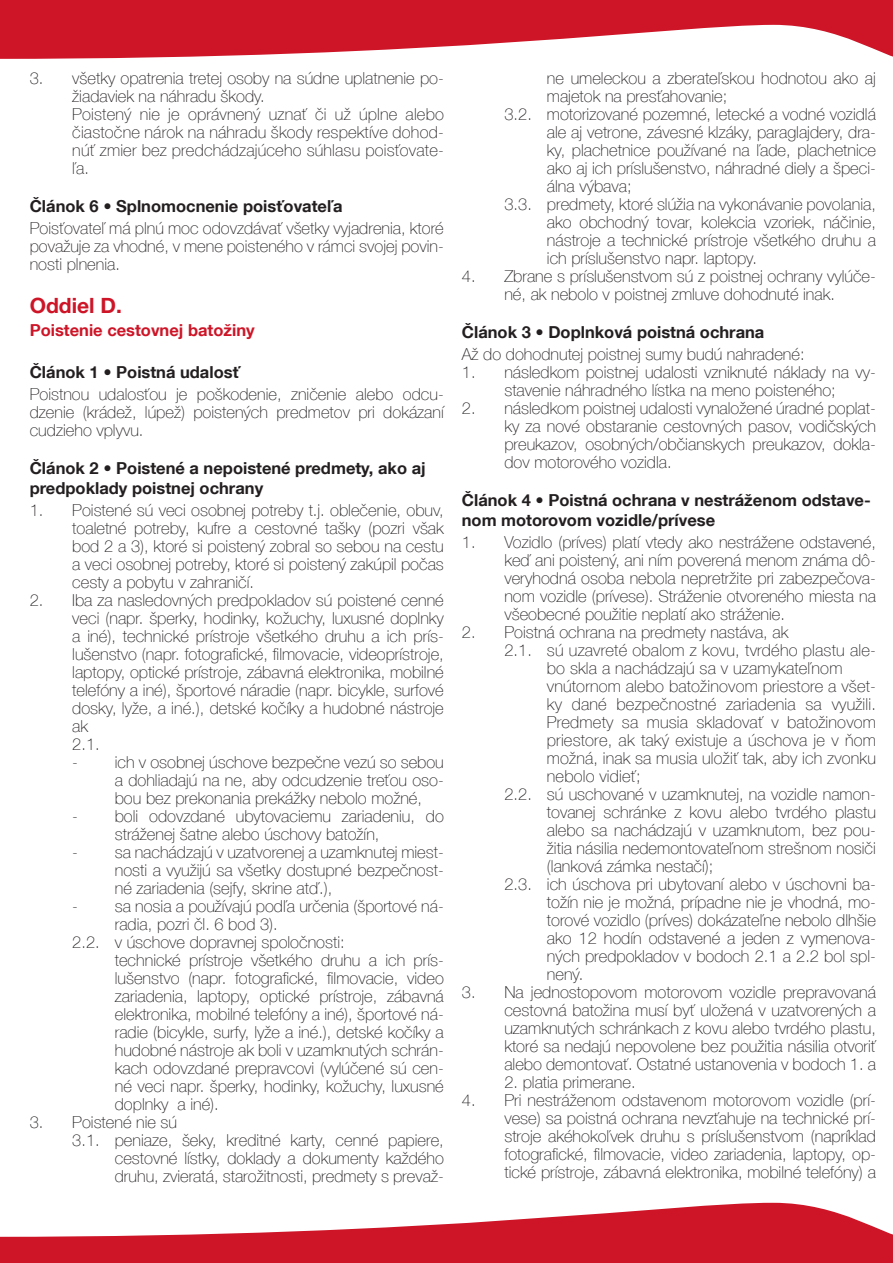
<style>
.page{position:relative;width:893px;height:1263px;background:#fff}
.page>*{position:absolute;margin:0;border:0;box-sizing:border-box;transform-origin:0 0}
.nadpis{font:700 21px "Helvetica Neue LT Com";color:#cd1527}
.zakladny_ODSA-2x{font:100 16.5px/18px "Helvetica Neue LT Com";color:#231f20;text-align:justify}
.zakladny_text_ODSA_1{font:100 16.5px/18px "Helvetica Neue LT Com";color:#231f20;text-align:justify}
.zakladny_text{font:100 16.5px/18px "Helvetica Neue LT Com";color:#231f20;text-align:justify}
.podnadpis-CIERNY{font:700 16.5px/19.8px "Helvetica Neue LT Com";color:#231f20}
.podnadpis-CERVENY{font:700 16.5px "Helvetica Neue LT Com";color:#cd1527}
</style>
<div class="page">
<svg style="left:0;top:0;width:893px;height:59px;fill:#cd1527"></svg>
<svg style="left:0;top:1202px;width:893px;height:61px;fill:#cd1527"></svg>
<p class="zakladny_text_ODSA_1" style="left:72px;top:69px;width:373px;text-indent:-43px">3. všetky opatrenia tretej osoby na súdne uplatnenie po&shy;žiadaviek na náhradu škody.</p>
<p class="zakladny_text_ODSA_1" style="left:72px;top:105px;width:373px">Poistený nie je oprávnený uznať či už úplne alebo čiastočne nárok na náhradu škody respektíve dohod&shy;núť zmier bez predchádzajúceho súhlasu poisťovate&shy;ľa.</p>
<p class="podnadpis-CIERNY" style="left:30px;top:196px;width:314px">Článok 6 • Splnomocnenie poisťovateľa</p>
<p class="zakladny_text" style="left:30px;top:219px;width:416px">Poisťovateľ má plnú moc odovzdávať všetky vyjadrenia, ktoré považuje za vhodné, v mene poisteného v rámci svojej povin&shy;nosti plnenia.</p>
<p class="nadpis" style="left:30px;top:293px;width:94px">Oddiel D.</p>
<p class="podnadpis-CERVENY" style="left:30px;top:319px;width:226px">Poistenie cestovnej batožiny</p>
<p class="podnadpis-CIERNY" style="left:30px;top:361px;width:212px">Článok 1 • Poistná udalosť</p>
<p class="zakladny_text" style="left:30px;top:385px;width:416px">Poistnou udalosťou je poškodenie, zničenie alebo odcu&shy;dzenie (krádež, lúpež) poistených predmetov pri dokázaní cudzieho vplyvu.</p>
<p class="podnadpis-CIERNY" style="left:30px;top:457px;width:398px">Článok 2 • Poistené a nepoistené predmety, ako aj predpoklady poistnej ochrany</p>
<p class="zakladny_text_ODSA_1" style="left:72px;top:501px;width:373px;text-indent:-43px">1. Poistené sú veci osobnej potreby t.j. oblečenie, obuv, toaletné potreby, kufre a cestovné tašky (pozri však bod 2 a 3), ktoré si poistený zobral so sebou na cestu a veci osobnej potreby, ktoré si poistený zakúpil počas cesty a pobytu v zahraničí.</p>
<p class="zakladny_text_ODSA_1" style="left:72px;top:591px;width:373px;text-indent:-43px">2. Iba za nasledovných predpokladov sú poistené cenné veci (napr. šperky, hodinky, kožuchy, luxusné doplnky a iné), technické prístroje všetkého druhu a ich prís&shy;lušenstvo (napr. fotografické, filmovacie, videoprístroje, laptopy, optické prístroje, zábavná elektronika, mobilné telefóny a iné), športové náradie (napr. bicykle, surfové dosky, lyže, a iné.), detské kočíky a hudobné nástroje ak</p>
<p class="zakladny_ODSA-2x" style="left:72px;top:735px;width:29px">2.1.</p>
<p class="zakladny_ODSA-2x" style="left:115px;top:753px;width:331px;text-indent:-43px">- ich v osobnej úschove bezpečne vezú so sebou a dohliadajú na ne, aby odcudzenie treťou oso&shy;bou bez prekonania prekážky nebolo možné,</p>
<p class="zakladny_ODSA-2x" style="left:115px;top:807px;width:331px;text-indent:-43px">- boli odovzdané ubytovaciemu zariadeniu, do stráženej šatne alebo úschovy batožín,</p>
<p class="zakladny_ODSA-2x" style="left:115px;top:843px;width:331px;text-indent:-43px">- sa nachádzajú v uzatvorenej a uzamknutej miest&shy;nosti a využijú sa všetky dostupné bezpečnost&shy;né zariadenia (sejfy, skrine atď.),</p>
<p class="zakladny_ODSA-2x" style="left:115px;top:897px;width:331px;text-indent:-43px">- sa nosia a používajú podľa určenia (športové ná&shy;radia, pozri čl. 6 bod 3).</p>
<p class="zakladny_ODSA-2x" style="left:72px;top:933px;width:274px">2.2. v úschove dopravnej spoločnosti:</p>
<p class="zakladny_ODSA-2x" style="left:115px;top:951px;width:331px">technické prístroje všetkého druhu a ich prís&shy;lušenstvo (napr. fotografické, filmovacie, video zariadenia, laptopy, optické prístroje, zábavná elektronika, mobilné telefóny a iné), športové ná&shy;radie (bicykle, surfy, lyže a iné.), detské kočíky a hudobné nástroje ak boli v uzamknutých schrán&shy;kach odovzdané prepravcovi (vylúčené sú cen&shy;né veci napr. šperky, hodinky, kožuchy, luxusné doplnky a iné).</p>
<p class="zakladny_text_ODSA_1" style="left:30px;top:1113px;width:149px">3. Poistené nie sú</p>
<p class="zakladny_ODSA-2x" style="left:115px;top:1131px;width:331px;text-indent:-43px">3.1. peniaze, šeky, kreditné karty, cenné papiere, cestovné lístky, doklady a dokumenty každého druhu, zvieratá, starožitnosti, predmety s prevaž-</p>
<p class="zakladny_ODSA-2x" style="left:547px;top:69px;width:331px">ne umeleckou a zberateľskou hodnotou ako aj majetok na presťahovanie;</p>
<p class="zakladny_ODSA-2x" style="left:547px;top:105px;width:331px;text-indent:-43px">3.2. motorizované pozemné, letecké a vodné vozidlá ale aj vetrone, závesné klzáky, paraglajdery, dra&shy;ky, plachetnice používané na ľade, plachetnice ako aj ich príslušenstvo, náhradné diely a špeci&shy;álna výbava;</p>
<p class="zakladny_ODSA-2x" style="left:547px;top:195px;width:331px;text-indent:-43px">3.3. predmety, ktoré slúžia na vykonávanie povolania, ako obchodný tovar, kolekcia vzoriek, náčinie, nástroje a technické prístroje všetkého druhu a ich príslušenstvo napr. laptopy.</p>
<p class="zakladny_text_ODSA_1" style="left:462px;top:267px;width:416px;text-align:center">4. Zbrane s príslušenstvom sú z poistnej ochrany vylúče&shy;né, ak nebolo v poistnej zmluve dohodnuté inak.</p>
<p class="podnadpis-CIERNY" style="left:462px;top:322px;width:304px">Článok 3 • Doplnková poistná ochrana</p>
<p class="zakladny_text_ODSA_1" style="left:462px;top:345px;width:344px">Až do dohodnutej poistnej sumy budú nahradené:</p>
<p class="zakladny_text_ODSA_1" style="left:462px;top:363px;width:416px;text-align:center">1. následkom poistnej udalosti vzniknuté náklady na vy&shy;stavenie náhradného lístka na meno poisteného;</p>
<p class="zakladny_text_ODSA_1" style="left:504px;top:399px;width:373px;text-indent:-43px">2. následkom poistnej udalosti vynaložené úradné poplat&shy;ky za nové obstaranie cestovných pasov, vodičských preukazov, osobných/občianskych preukazov, dokla&shy;dov motorového vozidla.</p>
<p class="podnadpis-CIERNY" style="left:462px;top:490px;width:410px">Článok 4 • Poistná ochrana v nestráženom odstave&shy;nom motorovom vozidle/prívese</p>
<p class="zakladny_text_ODSA_1" style="left:504px;top:533px;width:373px;text-indent:-43px">1. Vozidlo (príves) platí vtedy ako nestrážene odstavené, keď ani poistený, ani ním poverená menom známa dô&shy;veryhodná osoba nebola nepretržite pri zabezpečova&shy;nom vozidle (prívese). Stráženie otvoreného miesta na všeobecné použitie neplatí ako stráženie.</p>
<p class="zakladny_text_ODSA_1" style="left:462px;top:623px;width:328px">2. Poistná ochrana na predmety nastáva, ak</p>
<p class="zakladny_ODSA-2x" style="left:547px;top:641px;width:331px;text-align:left;text-indent:-43px">2.1. sú uzavreté obalom z kovu, tvrdého plastu ale&shy;bo skla a nachádzajú sa v uzamykateľnom vnútornom alebo batožinovom priestore a všet&shy;ky dané bezpečnostné zariadenia sa využili.<br>Predmety sa musia skladovať v batožinovom priestore, ak taký existuje a úschova je v ňom možná, inak sa musia uložiť tak, aby ich zvonku nebolo vidieť;</p>
<p class="zakladny_ODSA-2x" style="left:547px;top:785px;width:331px;text-indent:-43px">2.2. sú uschované v uzamknutej, na vozidle namon&shy;tovanej schránke z kovu alebo tvrdého plastu alebo sa nachádzajú v uzamknutom, bez pou&shy;žitia násilia nedemontovateľnom strešnom nosiči (lanková zámka nestačí);</p>
<p class="zakladny_ODSA-2x" style="left:547px;top:875px;width:331px;text-indent:-43px">2.3. ich úschova pri ubytovaní alebo v úschovni ba&shy;tožín nie je možná, prípadne nie je vhodná, mo&shy;torové vozidlo (príves) dokázateľne nebolo dlhšie ako 12 hodín odstavené a jeden z vymenova&shy;ných predpokladov v bodoch 2.1 a 2.2 bol spl&shy;nený.</p>
<p class="zakladny_text_ODSA_1" style="left:504px;top:983px;width:373px;text-indent:-43px">3. Na jednostopovom motorovom vozidle prepravovaná cestovná batožina musí byť uložená v uzatvorených a uzamknutých schránkach z kovu alebo tvrdého plastu, ktoré sa nedajú nepovolene bez použitia násilia otvoriť alebo demontovať. Ostatné ustanovenia v bodoch 1. a</p>
<p class="zakladny_text_ODSA_1" style="left:504px;top:1073px;width:133px">2. platia primerane.</p>
<p class="zakladny_text_ODSA_1" style="left:504px;top:1091px;width:373px;text-indent:-43px">4. Pri nestráženom odstavenom motorovom vozidle (prí&shy;vese) sa poistná ochrana nevzťahuje na technické prí&shy;stroje akéhokoľvek druhu s príslušenstvom (napríklad fotografické, filmovacie, video zariadenia, laptopy, op&shy;tické prístroje, zábavná elektronika, mobilné telefóny) a</p>
</div>
